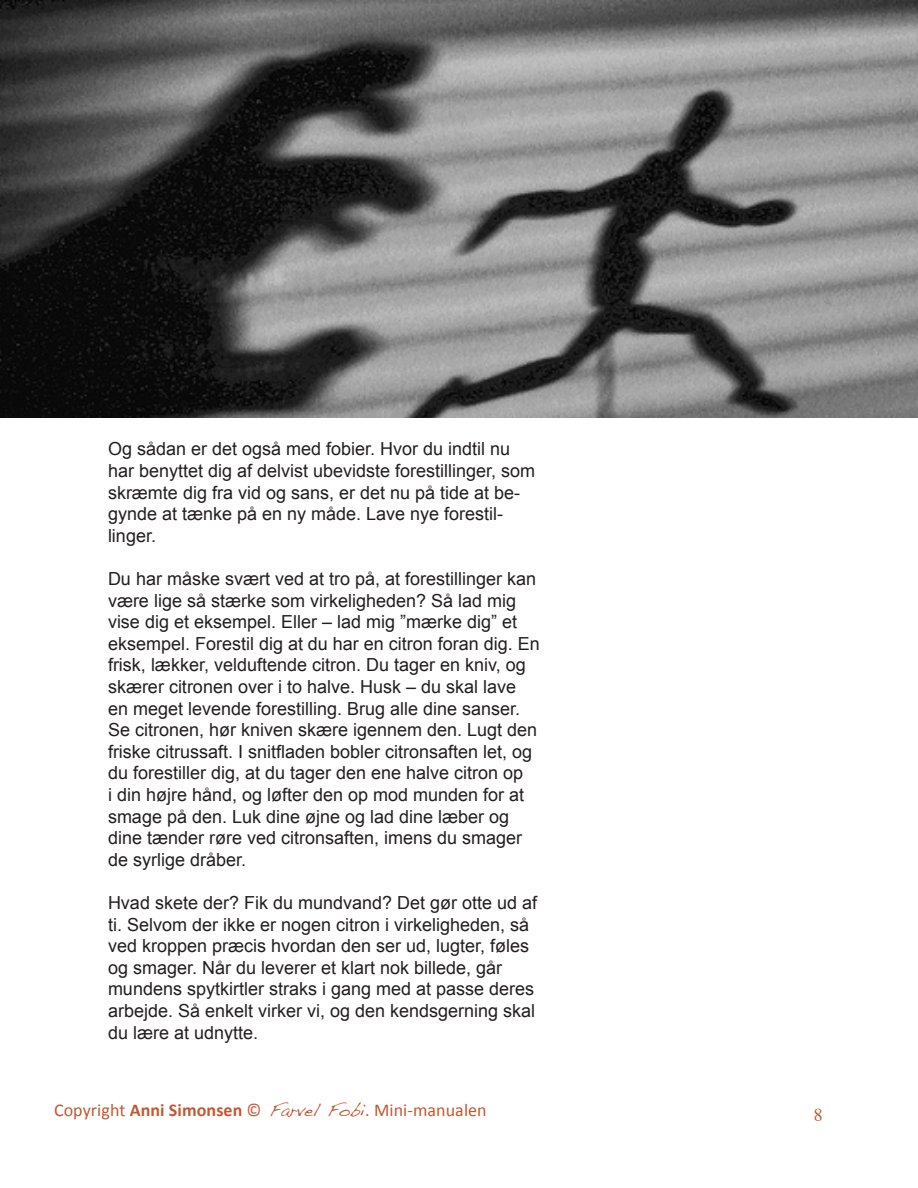
<style>
.page{position:relative;width:918px;height:1188px;background:#fff}
.page>*{position:absolute;margin:0;border:0;box-sizing:border-box;transform-origin:0 0}
.t1{font:18px/21.6px "Arial";color:#231f20}
.t2{font:18px "Calibri";letter-spacing:.005em;color:#c25831}
.t3{font:18px "Times";color:#c25831}
.s1{font-weight:700}
.s2{font-family:"Handwriting Dakota"}
</style>
<div class="page">
<img style="left:0;top:0;width:918px;height:418px">
<p class="t1" style="left:108px;top:438px;width:429px">Og sådan er det også med fobier. Hvor du indtil nu har benyttet dig af delvist ubevidste forestillinger, som skræmte dig fra vid og sans, er det nu på tide at be-</p>
<p class="t1" style="left:108px;top:503px;width:397px">gynde at tænke på en ny måde. Lave nye forestil&shy;linger.</p>
<p class="t1" style="left:108px;top:568px;width:433px">Du har måske svært ved at tro på, at forestillinger kan være lige så stærke som virkeligheden? Så lad mig vise dig et eksempel. Eller – lad mig ”mærke dig” et eksempel. Forestil dig at du har en citron foran dig. En frisk, lækker, velduftende citron. Du tager en kniv, og skærer citronen over i to halve. Husk – du skal lave en meget levende forestilling. Brug alle dine sanser.<br>Se citronen, hør kniven skære igennem den. Lugt den friske citrussaft. I snitfladen bobler citronsaften let, og du forestiller dig, at du tager den ene halve citron op<br>i din højre hånd, og løfter den op mod munden for at smage på den. Luk dine øjne og lad dine læber og dine tænder røre ved citronsaften, imens du smager de syrlige dråber.</p>
<p class="t1" style="left:108px;top:892px;width:431px">Hvad skete der? Fik du mundvand? Det gør otte ud af ti. Selvom der ikke er nogen citron i virkeligheden, så ved kroppen præcis hvordan den ser ud, lugter, føles og smager. Når du leverer et klart nok billede, går mundens spytkirtler straks i gang med at passe deres arbejde. Så enkelt virker vi, og den kendsgerning skal du lære at udnytte.</p>
<p class="t2" style="left:54px;top:1099px;width:434px">Copyright <span class="s1">Anni Simonsen</span> © <span class="s2">Farvel Fobi</span>. Mini-manualen</p>
<p class="t3" style="left:814px;top:1098px;width:10px">8</p>
</div>
